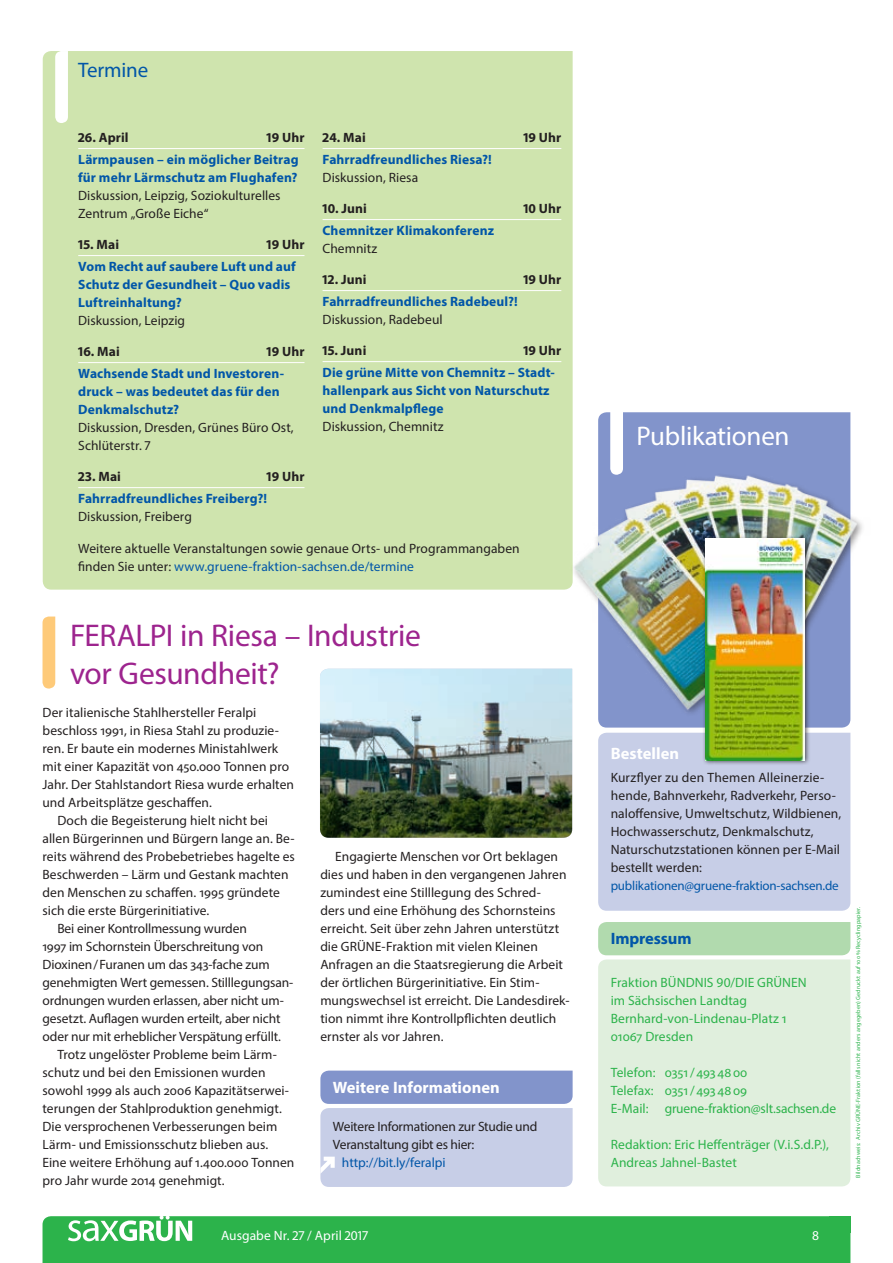
<style>
.page{position:relative;width:893px;height:1263px;background:#fff}
.page>*{position:absolute;margin:0;border:0;box-sizing:border-box;transform-origin:0 0}
.LTF_FZ_H1{font:31.5px/37.8px "Myriad Pro";letter-spacing:-.01em;color:#9d248e}
.LTF_FZ_H1-2{font:27px "Myriad Pro";letter-spacing:-.01em;color:#fff}
.LTF_FZ_H1-3{font:21px "Myriad Pro";letter-spacing:-.01em;color:#0156a8}
.LTF_FZ_Infokasten_Ti{font:700 16.5px "Myriad Pro";color:#fff}
.LTF_FZ_H4{font:700 16.5px "Myriad Pro";letter-spacing:-.01em;color:#0156a8}
.LTF_FZ_H4-2{font:700 16.5px "Myriad Pro";letter-spacing:.005em;color:#fff}
.LTF_FZ_Text_mE{font:13.5px/18px "Myriad Pro";color:#231f20}
.LTF_FZ_Termin_Text{font:700 13.5px/18px "Myriad Pro";letter-spacing:.01em;color:#0156a8}
.LTF_FZ_Termin_Text-2{font:13.5px/18px "Myriad Pro";letter-spacing:.005em;color:#231f20}
.LTF_FZ_Text{font:13.5px/18px "Myriad Pro";color:#231f20}
.LTF_FZ_Text-2{font:13.5px/18px "Myriad Pro";letter-spacing:.005em;color:#2cb34b}
.LTF_FZ_Infokasten_Te{font:13.5px/18px "Myriad Pro";letter-spacing:.005em;color:#231f20}
.LTF_FZ_Termin_Text_m{font:700 13.5px "Myriad Pro";letter-spacing:.01em;color:#231f20}
.LTF_FZ_Text-3{font:13.5px "Myriad Pro";letter-spacing:-.015em;color:#2cb34b}
.t1{font:13.5px "Myriad Pro";letter-spacing:.005em;color:#fff}
.LTF_FZ_Link_im_Kaste{font:13.5px "Myriad Pro";color:#0156a8}
.LTF_FZ_Infokasten_Te-2{font:13.05px "Myriad Pro";letter-spacing:-.015em;color:#0156a8}
.LTF_FZ_Text-4{font:6px "Myriad Pro";letter-spacing:.02em;color:#2cb34b}
.s1{color:#0156a8}
</style>
<div class="page">
<div style="left:43px;top:1216px;width:807px;height:47px;background:#2cb34b"></div>
<div style="left:598px;top:412px;width:252px;height:316px;background:#8294cb"></div>
<div style="left:610px;top:403px;width:13px;height:72px;background:#fff;border-radius:6px"></div>
<div style="left:43px;top:616px;width:12px;height:72px;background:#feca79;border-radius:6px"></div>
<div style="left:598px;top:922px;width:252px;height:33px;background:#b1daae"></div>
<div style="left:598px;top:959px;width:252px;height:227px;background:#e0efdd"></div>
<div style="left:43px;top:51px;width:530px;height:539px;background:#cfe4ae"></div>
<div style="left:55px;top:51px;width:13px;height:72px;background:#fff;border-radius:6px"></div>
<hr style="left:78px;top:148px;width:226px;height:1px;background:#fff">
<hr style="left:78px;top:255px;width:226px;height:1px;background:#fff">
<hr style="left:78px;top:362px;width:226px;height:1px;background:#fff">
<hr style="left:78px;top:487px;width:226px;height:1px;background:#fff">
<hr style="left:323px;top:148px;width:238px;height:1px;background:#fff">
<hr style="left:323px;top:219px;width:238px;height:1px;background:#fff">
<hr style="left:323px;top:290px;width:238px;height:1px;background:#fff">
<hr style="left:323px;top:361px;width:238px;height:1px;background:#fff">
<svg style="left:320px;top:1070px;width:253px;height:117px;background:#b6c0e0"></svg>
<img style="left:320px;top:669px;width:252px;height:169px">
<img style="left:559px;top:467px;width:303px;height:245px">
<div style="left:598px;top:733px;width:252px;height:178px;background:#c7cee7"></div>
<div style="left:702px;top:535px;width:108px;height:231px;background:#231f20;opacity:.75"></div>
<img style="left:706px;top:539px;width:99px;height:221px">
<h1 class="LTF_FZ_H1-3" style="left:78px;top:57px;width:72px">Termine</h1>
<p class="LTF_FZ_Termin_Text_m" style="left:78px;top:129px;width:52px">26. April</p>
<p class="LTF_FZ_Termin_Text_m" style="left:267px;top:129px;width:39px">19 Uhr</p>
<p class="LTF_FZ_Termin_Text" style="left:78px;top:150px;width:222px">Lärmpausen – ein möglicher Beitrag für mehr Lärmschutz am Flughafen?</p>
<p class="LTF_FZ_Termin_Text-2" style="left:78px;top:186px;width:204px">Diskussion, Leipzig, Soziokulturelles<br>Zentrum „Große Eiche“</p>
<p class="LTF_FZ_Termin_Text_m" style="left:78px;top:236px;width:42px">15. Mai</p>
<p class="LTF_FZ_Termin_Text_m" style="left:267px;top:236px;width:39px">19 Uhr</p>
<p class="LTF_FZ_Termin_Text" style="left:78px;top:257px;width:219px">Vom Recht auf saubere Luft und auf<br>Schutz der Gesundheit – Quo vadis<br>Luftreinhaltung?</p>
<p class="LTF_FZ_Termin_Text-2" style="left:78px;top:312px;width:108px">Diskussion, Leipzig</p>
<p class="LTF_FZ_Termin_Text_m" style="left:78px;top:343px;width:43px">16. Mai</p>
<p class="LTF_FZ_Termin_Text_m" style="left:267px;top:343px;width:39px">19 Uhr</p>
<p class="LTF_FZ_Termin_Text" style="left:78px;top:364px;width:207px">Wachsende Stadt und Investoren&shy;druck – was bedeutet das für den<br>Denkmalschutz?</p>
<p class="LTF_FZ_Termin_Text-2" style="left:78px;top:419px;width:217px">Diskussion, Dresden, Grünes Büro Ost,<br>Schlüterstr. 7</p>
<p class="LTF_FZ_Termin_Text_m" style="left:78px;top:468px;width:44px">23. Mai</p>
<p class="LTF_FZ_Termin_Text_m" style="left:267px;top:468px;width:39px">19 Uhr</p>
<p class="LTF_FZ_Termin_Text" style="left:78px;top:489px;width:190px">Fahrradfreundliches Freiberg?!</p>
<p class="LTF_FZ_Termin_Text-2" style="left:78px;top:508px;width:115px">Diskussion, Freiberg</p>
<p class="LTF_FZ_Termin_Text_m" style="left:323px;top:129px;width:45px">24. Mai</p>
<p class="LTF_FZ_Termin_Text_m" style="left:523px;top:129px;width:39px">19 Uhr</p>
<p class="LTF_FZ_Termin_Text" style="left:323px;top:150px;width:171px">Fahrradfreundliches Riesa?!</p>
<p class="LTF_FZ_Termin_Text-2" style="left:323px;top:168px;width:97px">Diskussion, Riesa</p>
<p class="LTF_FZ_Termin_Text_m" style="left:323px;top:200px;width:46px">10. Juni</p>
<p class="LTF_FZ_Termin_Text_m" style="left:523px;top:200px;width:40px">10 Uhr</p>
<p class="LTF_FZ_Termin_Text" style="left:323px;top:221px;width:173px">Chemnitzer Klimakonferenz</p>
<p class="LTF_FZ_Termin_Text-2" style="left:323px;top:240px;width:56px">Chemnitz</p>
<p class="LTF_FZ_Termin_Text_m" style="left:323px;top:271px;width:46px">12. Juni</p>
<p class="LTF_FZ_Termin_Text_m" style="left:523px;top:271px;width:39px">19 Uhr</p>
<p class="LTF_FZ_Termin_Text" style="left:323px;top:292px;width:197px">Fahrradfreundliches Radebeul?!</p>
<p class="LTF_FZ_Termin_Text-2" style="left:323px;top:311px;width:122px">Diskussion, Radebeul</p>
<p class="LTF_FZ_Termin_Text_m" style="left:323px;top:342px;width:45px">15. Juni</p>
<p class="LTF_FZ_Termin_Text_m" style="left:523px;top:342px;width:39px">19 Uhr</p>
<p class="LTF_FZ_Termin_Text" style="left:323px;top:363px;width:234px">Die grüne Mitte von Chemnitz – Stadt&shy;hallenpark aus Sicht von Naturschutz und Denkmalpflege</p>
<p class="LTF_FZ_Termin_Text-2" style="left:323px;top:418px;width:123px">Diskussion, Chemnitz</p>
<p class="LTF_FZ_Termin_Text-2" style="left:78px;top:539px;width:443px">Weitere aktuelle Veranstaltungen sowie genaue Orts- und Programmangaben finden Sie unter: <span class="s1">www.gruene-fraktion-sachsen.de/termine</span></p>
<h1 class="LTF_FZ_H1-2" style="left:636px;top:419px;width:155px">Publikationen</h1>
<h1 class="LTF_FZ_H1" style="left:70px;top:616px;width:352px">FERALPI in Riesa – Industrie vor Gesundheit?</h1>
<p class="LTF_FZ_Text" style="left:43px;top:703px;width:253px">Der italienische Stahlhersteller Feralpi beschloss 1991, in Riesa Stahl zu produzie&shy;ren. Er baute ein modernes Ministahlwerk mit einer Kapazität von 450.000 Tonnen pro Jahr. Der Stahlstandort Riesa wurde erhalten und Arbeitsplätze geschaffen.</p>
<p class="LTF_FZ_Text_mE" style="left:43px;top:811px;width:254px;text-indent:15px">Doch die Begeisterung hielt nicht bei allen Bürgerinnen und Bürgern lange an. Be&shy;reits während des Probebetriebes hagelte es Beschwerden – Lärm und Gestank machten den Menschen zu schaffen. 1995 gründete sich die erste Bürgerinitiative.</p>
<p class="LTF_FZ_Text_mE" style="left:43px;top:919px;width:252px;text-indent:15px">Bei einer Kontrollmessung wurden<br>1997 im Schornstein Überschreitung von Dioxinen/Furanen um das 343-fache zum genehmigten Wert gemessen. Stilllegungsan&shy;ordnungen wurden erlassen, aber nicht um&shy;gesetzt. Auflagen wurden erteilt, aber nicht oder nur mit erheblicher Verspätung erfüllt.</p>
<p class="LTF_FZ_Text_mE" style="left:43px;top:1045px;width:253px;text-indent:15px">Trotz ungelöster Probleme beim Lärm&shy;schutz und bei den Emissionen wurden sowohl 1999 als auch 2006 Kapazitätserwei&shy;terungen der Stahlproduktion genehmigt.<br>Die versprochenen Verbesserungen beim Lärm- und Emissionsschutz blieben aus.<br>Eine weitere Erhöhung auf 1.400.000 Tonnen pro Jahr wurde 2014 genehmigt.</p>
<p class="LTF_FZ_Text_mE" style="left:320px;top:847px;width:251px;text-indent:15px">Engagierte Menschen vor Ort beklagen dies und haben in den vergangenen Jahren zumindest eine Stilllegung des Schred-<br>ders und eine Erhöhung des Schornsteins erreicht. Seit über zehn Jahren unterstützt die GRÜNE-Fraktion mit vielen Kleinen Anfragen an die Staatsregierung die Arbeit der örtlichen Bürgerinitiative. Ein Stim&shy;mungswechsel ist erreicht. Die Landesdirek&shy;tion nimmt ihre Kontrollpflichten deutlich ernster als vor Jahren.</p>
<h4 class="LTF_FZ_Infokasten_Ti" style="left:333px;top:1077px;width:168px">Weitere Informationen</h4>
<p class="LTF_FZ_Text" style="left:333px;top:1117px;width:206px">Weitere Informationen zur Studie und<br>Veranstaltung gibt es hier:</p>
<p class="LTF_FZ_Link_im_Kaste" style="left:342px;top:1154px;width:105px">http://bit.ly/feralpi</p>
<h4 class="LTF_FZ_H4-2" style="left:611px;top:743px;width:70px">Bestellen</h4>
<p class="LTF_FZ_Infokasten_Te" style="left:611px;top:768px;width:232px">Kurzflyer zu den Themen Alleinerzie&shy;hende, Bahnverkehr, Radverkehr, Perso&shy;naloffensive, Umweltschutz, Wildbienen, Hochwasserschutz, Denkmalschutz, Naturschutzstationen können per E-Mail bestellt werden:</p>
<p class="LTF_FZ_Infokasten_Te-2" style="left:611px;top:877px;width:229px">publikationen@gruene-fraktion-sachsen.de</p>
<h4 class="LTF_FZ_H4" style="left:611px;top:927px;width:82px">Impressum</h4>
<p class="LTF_FZ_Text-2" style="left:611px;top:973px;width:197px">Fraktion BÜNDNIS 90/DIE GRÜNEN</p>
<p class="LTF_FZ_Text-2" style="left:611px;top:991px;width:138px">im Sächsischen Landtag</p>
<p class="LTF_FZ_Text-2" style="left:611px;top:1009px;width:178px">Bernhard-von-Lindenau-Platz 1</p>
<p class="LTF_FZ_Text-2" style="left:611px;top:1027px;width:84px">01067 Dresden</p>
<p class="LTF_FZ_Text-2" style="left:611px;top:1063px;width:138px">Telefon: 0351/4934800</p>
<p class="LTF_FZ_Text-2" style="left:611px;top:1081px;width:138px">Telefax: 0351/4934809</p>
<p class="LTF_FZ_Text-3" style="left:611px;top:1100px;width:227px">E-Mail: gruene-fraktion@slt.sachsen.de</p>
<p class="LTF_FZ_Text-2" style="left:611px;top:1135px;width:220px">Redaktion: Eric Heffenträger (V.i.S.d.P.),<br>Andreas Jahnel-Bastet</p>
<p class="LTF_FZ_Text-4" style="left:854px;top:1178px;width:273px;rotate:-90deg">Bildnachweis: Archiv GRÜNE-Fraktion (falls nicht anders angegeben) Gedruckt auf 100% Recyclingpapier.</p>
<p class="t1" style="left:221px;top:1227px;width:148px">Ausgabe Nr. 27 / April 2017</p>
<p class="t1" style="left:812px;top:1227px;width:8px">8</p>
</div>
